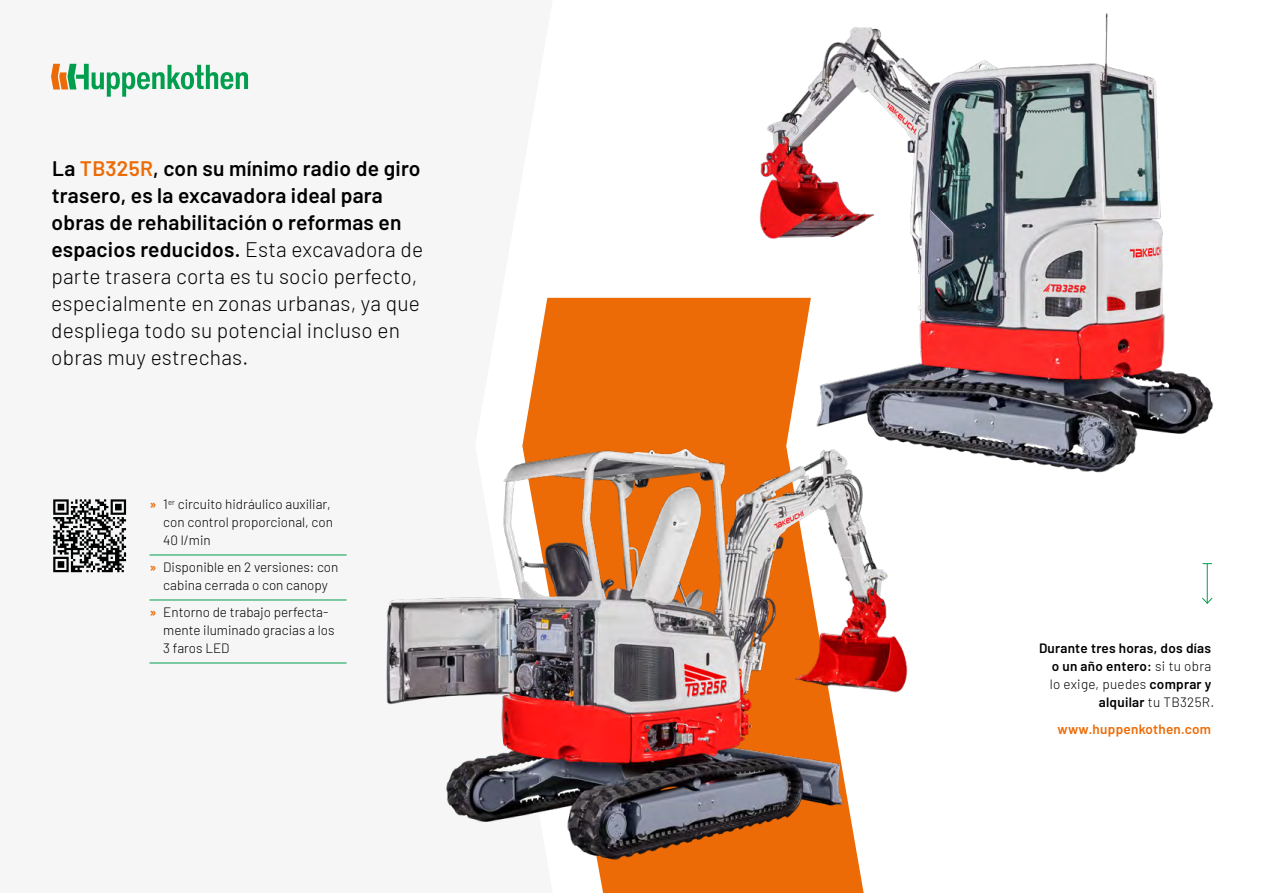
<style>
.page{position:relative;width:1263px;height:893px;background:#fff}
.page>*{position:absolute;margin:0;border:0;box-sizing:border-box;transform-origin:0 0}
.t1{font:300 21px/27px "Barlow";letter-spacing:.01em;color:#000}
.t2{font:300 13.5px/18px "Barlow";color:#000}
.t3{font:600 13.5px/18px "Barlow";letter-spacing:.02em;color:#000;text-align:right}
.t4{font:600 13.5px "Barlow";letter-spacing:.02em;color:#ed6b06}
.s1{font-weight:600}
.s2{font-weight:600;color:#ed6b06}
.s3{font-weight:300}
</style>
<div class="page">
<svg style="left:534px;top:298px;width:330px;height:595px;fill:#ed6b06"></svg>
<svg style="left:51px;top:64px;width:197px;height:33px"></svg>
<hr style="left:1207px;top:564px;width:1px;height:39px;background:#009e4d">
<svg style="left:1202px;top:597px;width:11px;height:7px"></svg>
<img style="left:248px;top:374px;width:660px;height:502px">
<img style="left:582px;top:13px;width:632px;height:489px">
<hr style="left:150px;top:555px;width:197px;height:1px;background:#009e4d">
<hr style="left:150px;top:600px;width:197px;height:1px;background:#009e4d">
<hr style="left:150px;top:663px;width:197px;height:1px;background:#009e4d">
<svg style="left:53px;top:499px;width:73px;height:73px"></svg>
<p class="t1" style="left:51px;top:154px;width:373px"><span class="s1">La</span> <span class="s2">TB325R</span><span class="s1">, con su mínimo radio de giro trasero, es la excavadora ideal para obras de rehabilitación o reformas en espacios reducidos.</span> Esta excavadora de parte trasera corta es tu socio perfecto, especialmente en zonas urbanas, ya que despliega todo su potencial incluso en obras muy estrechas.</p>
<p class="t2" style="left:163px;top:494px;width:171px;text-indent:-14px"><span class="s2">»</span> 1<sup>er</sup> circuito hidráulico auxiliar, con control proporcional, con<br>40 l/min</p>
<p class="t2" style="left:150px;top:557px;width:190px;text-align:center"><span class="s2">»</span> Disponible en 2 versiones: con cabina cerrada o con canopy</p>
<p class="t2" style="left:163px;top:602px;width:173px;text-indent:-14px"><span class="s2">»</span> Entorno de trabajo perfecta&shy;mente iluminado gracias a los<br>3 faros LED</p>
<p class="t3" style="left:1039px;top:638px;width:177px">Durante tres horas, dos días o un año entero: <span class="s3">si tu obra<br>lo exige, puedes</span> comprar y alquilar <span class="s3">tu TB325R.</span></p>
<p class="t4" style="left:1057px;top:719px;width:155px">www.huppenkothen.com</p>
</div>
